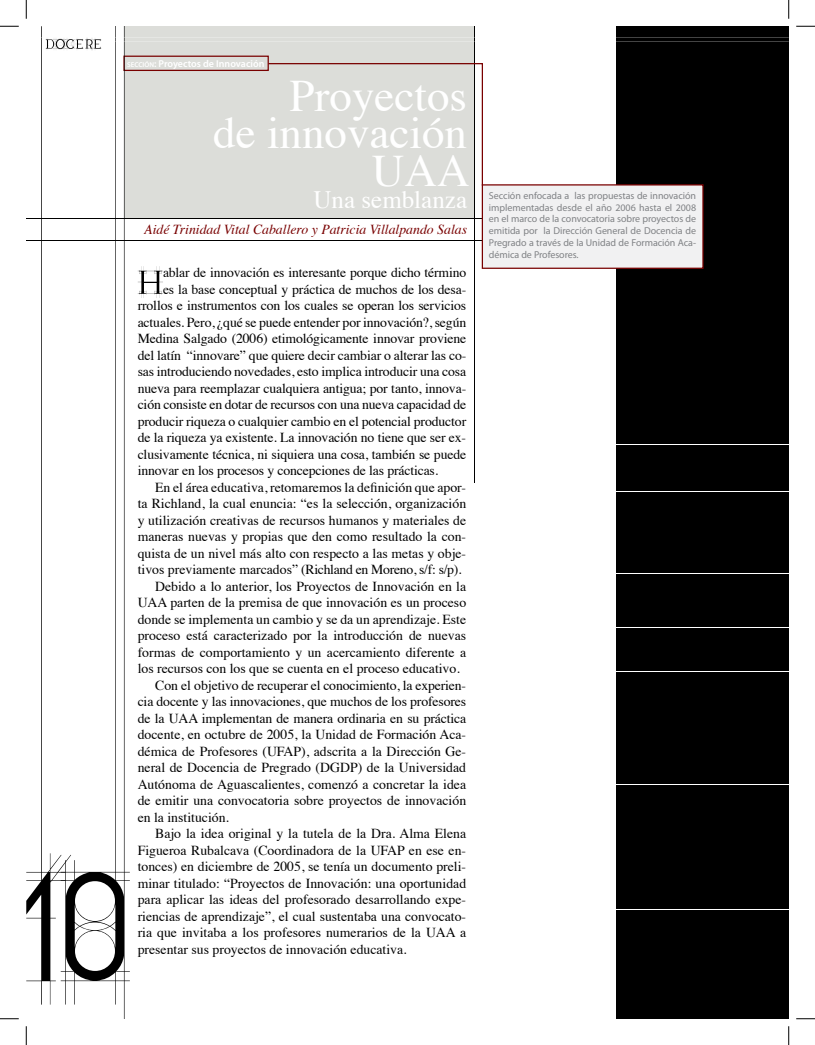
<style>
.page{position:relative;width:815px;height:1045px;background:#fff}
.page>*{position:absolute;margin:0;border:0;box-sizing:border-box;transform-origin:0 0}
.t1{font:45px/37.5px "Times";color:#fff;text-align:right}
.t2{font:25px "Times";color:#fff}
.t3{font:13.75px "Times";color:#000}
.t4{font:italic 13.75px "Times";color:#790000}
.t5{font:10px/11.9px "Myriad Pro";letter-spacing:-.005em;color:#808285;text-align:justify}
.t6{font:600 10px "Myriad Pro";color:#fff}
.s1{font-size:7px}
.s2{font-style:inherit}
</style>
<div class="page">
<div style="left:124px;top:26px;width:350px;height:192px;background:#dcddd9"></div>
<div style="left:616px;top:26px;width:172px;height:992px;background:#000"></div>
<hr style="left:474px;top:26px;width:1px;height:456px;background:#000">
<hr style="left:26px;top:218px;width:456px;height:1px;background:#000">
<hr style="left:26px;top:240px;width:469px;height:1px;background:#000">
<svg style="left:138px;top:266px;width:25px;height:32px"></svg>
<hr style="left:574px;top:444px;width:214px;height:1px;background:#fff">
<hr style="left:560px;top:490px;width:228px;height:1px;background:#fff">
<hr style="left:574px;top:573px;width:214px;height:1px;background:#fff">
<hr style="left:574px;top:627px;width:214px;height:1px;background:#fff">
<hr style="left:574px;top:671px;width:214px;height:1px;background:#fff">
<hr style="left:596px;top:784px;width:192px;height:1px;background:#fff">
<hr style="left:560px;top:909px;width:228px;height:1px;background:#fff">
<div style="left:123px;top:56px;width:146px;height:15px;border:1px solid #790000"></div>
<div style="left:481px;top:184px;width:222px;height:85px;background:#f1f1f2;border:1px solid #790000"></div>
<svg style="left:267px;top:62px;width:216px;height:125px"></svg>
<svg style="left:26px;top:26px;width:35px;height:978px"></svg>
<svg style="left:61px;top:26px;width:69px;height:992px"></svg>
<hr style="left:26px;top:38px;width:762px;height:1px;background:#fff">
<hr style="left:108px;top:41px;width:680px;height:1px;background:#fff">
<svg style="left:0;top:25px;width:19px;height:2px"></svg>
<svg style="left:796px;top:25px;width:18px;height:2px"></svg>
<svg style="left:0;top:1018px;width:19px;height:1px"></svg>
<svg style="left:796px;top:1018px;width:18px;height:1px"></svg>
<svg style="left:25px;top:0;width:2px;height:19px"></svg>
<svg style="left:25px;top:1026px;width:2px;height:19px"></svg>
<svg style="left:788px;top:0;width:1px;height:19px"></svg>
<svg style="left:788px;top:1026px;width:1px;height:19px"></svg>
<p class="t6" style="left:127px;top:57px;width:139px"><span class="s1">SECCIÓN</span><span class="s2">:</span> Proyectos de Innovación</p>
<h1 class="t1" style="left:213px;top:73px;width:258px">Proyectos<br>de innovación<br>UAA</h1>
<h2 class="t2" style="left:313px;top:177px;width:155px">Una semblanza</h2>
<p class="t4" style="left:144px;top:218px;width:324px">Aidé Trinidad Vital Caballero y Patricia Villalpando Salas</p>
<p class="t3" style="left:163px;top:260px;width:304px">ablar de innovación es interesante porque dicho término</p>
<p class="t3" style="left:163px;top:276px;width:304px">es la base conceptual y práctica de muchos de los desa-</p>
<p class="t3" style="left:138px;top:293px;width:330px">rrollos e instrumentos con los cuales se operan los servicios</p>
<p class="t3" style="left:138px;top:309px;width:330px">actuales. Pero, ¿qué se puede entender por innovación?, según</p>
<p class="t3" style="left:138px;top:326px;width:330px">Medina Salgado (2006) etimológicamente innovar proviene</p>
<p class="t3" style="left:138px;top:342px;width:330px">del latín “innovare” que quiere decir cambiar o alterar las co-</p>
<p class="t3" style="left:138px;top:359px;width:330px">sas introduciendo novedades, esto implica introducir una cosa</p>
<p class="t3" style="left:138px;top:375px;width:330px">nueva para reemplazar cualquiera antigua; por tanto, innova-</p>
<p class="t3" style="left:138px;top:392px;width:330px">ción consiste en dotar de recursos con una nueva capacidad de</p>
<p class="t3" style="left:138px;top:408px;width:330px">producir riqueza o cualquier cambio en el potencial productor</p>
<p class="t3" style="left:138px;top:425px;width:330px">de la riqueza ya existente. La innovación no tiene que ser ex-</p>
<p class="t3" style="left:138px;top:441px;width:330px">clusivamente técnica, ni siquiera una cosa, también se puede</p>
<p class="t3" style="left:138px;top:458px;width:302px">innovar en los procesos y concepciones de las prácticas.</p>
<p class="t3" style="left:155px;top:474px;width:312px">En el área educativa, retomaremos la definición que apor-</p>
<p class="t3" style="left:138px;top:491px;width:330px">ta Richland, la cual enuncia: “es la selección, organización</p>
<p class="t3" style="left:138px;top:507px;width:330px">y utilización creativas de recursos humanos y materiales de</p>
<p class="t3" style="left:138px;top:524px;width:330px">maneras nuevas y propias que den como resultado la con-</p>
<p class="t3" style="left:138px;top:540px;width:330px">quista de un nivel más alto con respecto a las metas y obje-</p>
<p class="t3" style="left:138px;top:557px;width:325px">tivos previamente marcados” (Richland en Moreno, s/f: s/p).</p>
<p class="t3" style="left:155px;top:573px;width:312px">Debido a lo anterior, los Proyectos de Innovación en la</p>
<p class="t3" style="left:138px;top:590px;width:330px">UAA parten de la premisa de que innovación es un proceso</p>
<p class="t3" style="left:138px;top:606px;width:330px">donde se implementa un cambio y se da un aprendizaje. Este</p>
<p class="t3" style="left:138px;top:623px;width:330px">proceso está caracterizado por la introducción de nuevas</p>
<p class="t3" style="left:138px;top:639px;width:330px">formas de comportamiento y un acercamiento diferente a</p>
<p class="t3" style="left:138px;top:656px;width:323px">los recursos con los que se cuenta en el proceso educativo.</p>
<p class="t3" style="left:155px;top:672px;width:312px">Con el objetivo de recuperar el conocimiento, la experien-</p>
<p class="t3" style="left:138px;top:689px;width:330px">cia docente y las innovaciones, que muchos de los profesores</p>
<p class="t3" style="left:138px;top:705px;width:330px">de la UAA implementan de manera ordinaria en su práctica</p>
<p class="t3" style="left:138px;top:722px;width:330px">docente, en octubre de 2005, la Unidad de Formación Aca-</p>
<p class="t3" style="left:138px;top:738px;width:330px">démica de Profesores (UFAP), adscrita a la Dirección Ge-</p>
<p class="t3" style="left:138px;top:755px;width:330px">neral de Docencia de Pregrado (DGDP) de la Universidad</p>
<p class="t3" style="left:138px;top:771px;width:330px">Autónoma de Aguascalientes, comenzó a concretar la idea</p>
<p class="t3" style="left:138px;top:788px;width:330px">de emitir una convocatoria sobre proyectos de innovación</p>
<p class="t3" style="left:138px;top:804px;width:93px">en la institución.</p>
<p class="t3" style="left:155px;top:821px;width:312px">Bajo la idea original y la tutela de la Dra. Alma Elena</p>
<p class="t3" style="left:138px;top:837px;width:330px">Figueroa Rubalcava (Coordinadora de la UFAP en ese en-</p>
<p class="t3" style="left:138px;top:854px;width:330px">tonces) en diciembre de 2005, se tenía un documento preli-</p>
<p class="t3" style="left:138px;top:870px;width:330px">minar titulado: “Proyectos de Innovación: una oportunidad</p>
<p class="t3" style="left:138px;top:887px;width:330px">para aplicar las ideas del profesorado desarrollando expe-</p>
<p class="t3" style="left:138px;top:903px;width:330px">riencias de aprendizaje”, el cual sustentaba una convocato-</p>
<p class="t3" style="left:138px;top:920px;width:330px">ria que invitaba a los profesores numerarios de la UAA a</p>
<p class="t3" style="left:138px;top:936px;width:270px">presentar sus proyectos de innovación educativa.</p>
<p class="t5" style="left:489px;top:189px;width:209px">Sección enfocada a las propuestas de innovación implementadas desde el año 2006 hasta el 2008 en el marco de la convocatoria sobre proyectos de emitida por la Dirección General de Docencia de Pregrado a través de la Unidad de Formación Aca&shy;démica de Profesores.</p>
</div>
